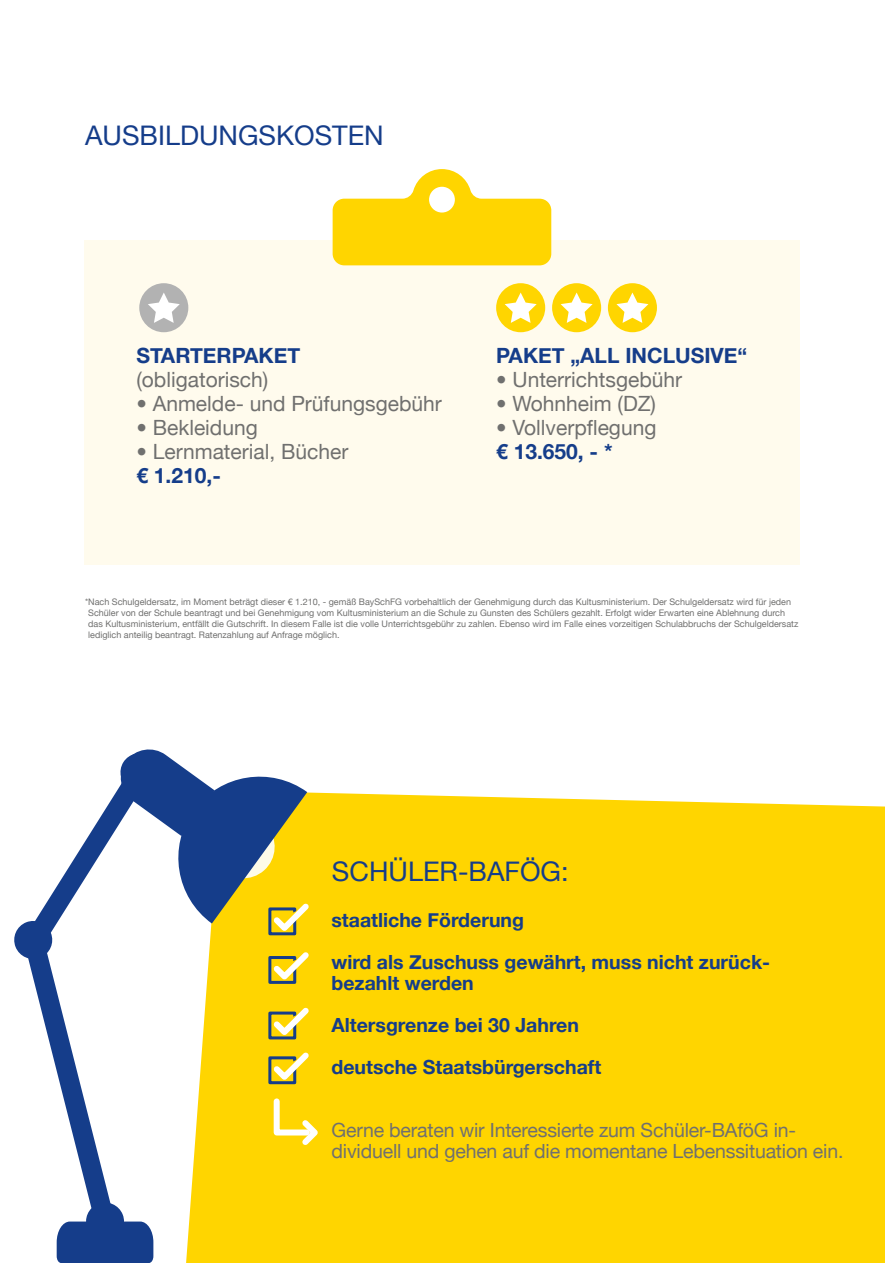
<style>
.page{position:relative;width:885px;height:1263px;background:#fff}
.page>*{position:absolute;margin:0;border:0;box-sizing:border-box;transform-origin:0 0}
.t1{font:27px "Helvetica Neue";color:#153d8a}
.t2{font:21px "Helvetica Neue";color:#70706f}
.t3{font:700 21px "Helvetica Neue";color:#153d8a}
.t4{font:700 19.5px/42px "Helvetica Neue";color:#153d8a}
.t5{font:19.5px/21px "Helvetica Neue";letter-spacing:-.01em;color:#70706f}
.t6{font:9px/10.8px "Helvetica Neue";color:#70706f}
</style>
<div class="page">
<div style="left:323px;top:792px;width:561px;height:471px;background:#ffd500"></div>
<div style="left:84px;top:240px;width:715px;height:325px;background:#fffbed"></div>
<svg style="left:332px;top:169px;width:219px;height:96px"></svg>
<div style="left:139px;top:283px;width:49px;height:49px;background:#b2b2b2;border-radius:50%"></div>
<svg style="left:148px;top:293px;width:32px;height:30px"></svg>
<div style="left:496px;top:283px;width:49px;height:49px;background:#ffd500;border-radius:50%"></div>
<svg style="left:504px;top:292px;width:32px;height:31px"></svg>
<div style="left:552px;top:283px;width:49px;height:49px;background:#ffd500;border-radius:50%"></div>
<svg style="left:560px;top:292px;width:32px;height:31px"></svg>
<div style="left:608px;top:283px;width:49px;height:49px;background:#ffd500;border-radius:50%"></div>
<svg style="left:616px;top:292px;width:32px;height:31px"></svg>
<svg style="left:14px;top:749px;width:309px;height:514px"></svg>
<h1 class="t1" style="left:85px;top:120px;width:300px">AUSBILDUNGSKOSTEN</h1>
<h2 class="t3" style="left:136px;top:342px;width:165px">STARTERPAKET</h2>
<h2 class="t2" style="left:136px;top:367px;width:133px">(obligatorisch)</h2>
<h2 class="t2" style="left:136px;top:391px;width:307px">• Anmelde- und Prüfungsgebühr</h2>
<h2 class="t2" style="left:136px;top:415px;width:123px">• Bekleidung</h2>
<h2 class="t2" style="left:136px;top:439px;width:213px">• Lernmaterial, Bücher</h2>
<h2 class="t3" style="left:136px;top:462px;width:86px">€ 1.210,-</h2>
<h2 class="t3" style="left:496px;top:342px;width:252px">PAKET „ALL INCLUSIVE“</h2>
<h2 class="t2" style="left:496px;top:367px;width:187px">• Unterrichtsgebühr</h2>
<h2 class="t2" style="left:496px;top:391px;width:161px">• Wohnheim (DZ)</h2>
<h2 class="t2" style="left:496px;top:415px;width:162px">• Vollverpflegung</h2>
<h2 class="t3" style="left:496px;top:438px;width:118px">€ 13.650, - *</h2>
<p class="t6" style="left:88px;top:596px;width:711px;text-indent:-3px">*Nach Schulgeldersatz, im Moment beträgt dieser € 1.210, - gemäß BaySchFG vorbehaltlich der Genehmigung durch das Kultusministerium. Der Schulgeldersatz wird für jeden Schüler von der Schule beantragt und bei Genehmigung vom Kultusministerium an die Schule zu Gunsten des Schülers gezahlt. Erfolgt wider Erwarten eine Ablehnung durch das Kultusministerium, entfällt die Gutschrift. In diesem Falle ist die volle Unterrichtsgebühr zu zahlen. Ebenso wird im Falle eines vorzeitigen Schulabbruchs der Schulgeldersatz lediglich anteilig beantragt. Ratenzahlung auf Anfrage möglich.</p>
<h1 class="t1" style="left:332px;top:855px;width:238px">SCHÜLER-BAFÖG:</h1>
<h3 class="t4" style="left:331px;top:899px;width:440px">staatliche Förderung<br>wird als Zuschuss gewährt, muss nicht zurück-</h3>
<h3 class="t4" style="left:331px;top:962px;width:271px">bezahlt werden<br>Altersgrenze bei 30 Jahren deutsche Staatsbürgerschaft</h3>
<h3 class="t5" style="left:331px;top:1119px;width:513px">Gerne beraten wir Interessierte zum Schüler-BAföG in&shy;dividuell und gehen auf die momentane Lebenssituation ein.</h3>
</div>
